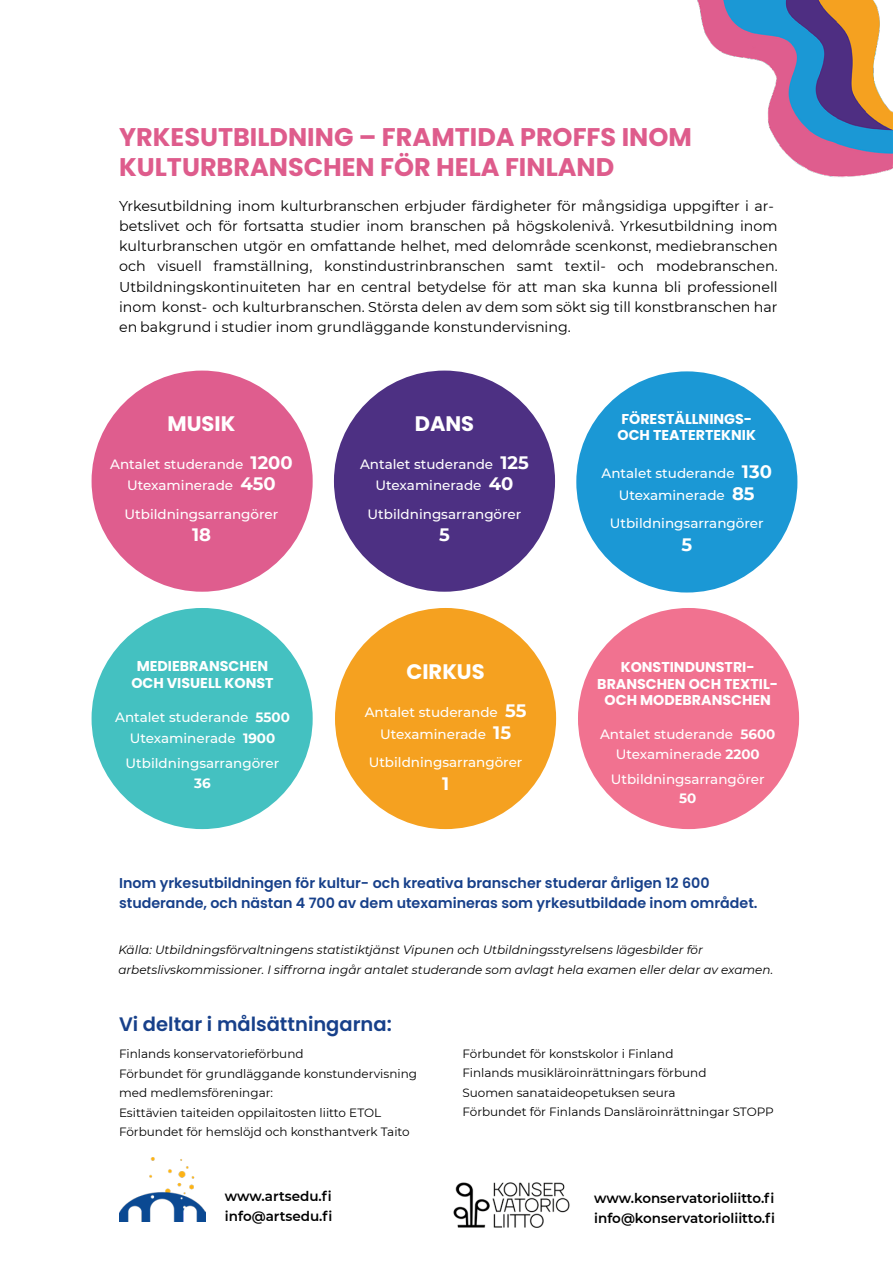
<style>
.page{position:relative;width:893px;height:1263px;background:#fff}
.page>*{position:absolute;margin:0;border:0;box-sizing:border-box;transform-origin:0 0}
.Pääotsikko_H2{font:700 25.5px/30.6px "Poppins";color:#de5c8c}
.Leipis{font:700 21px "Poppins";color:#fff}
.Alaotsikko_H3{font:600 19.5px "Poppins";color:#17408a}
.Leipis-2{font:700 18px "Montserrat";color:#fff}
.Leipis-3{font:14.25px/20.2px "Montserrat";color:#000}
.Alaotsikko_H3-2{font:600 14.25px "Poppins";color:#17408a}
.Leipis-4{font:700 14.25px/16.5px "Poppins";color:#fff;text-align:center}
.Leipis-5{font:500 13.5px "Montserrat";color:#fff}
.Leipis-6{font:600 13.5px "Montserrat";color:#000}
.Leipis-7{font:700 13.5px "Montserrat";color:#fff}
.Leipis-8{font:12px "Montserrat";color:#000}
.t1{font:italic 12px/19.5px "Montserrat";color:#000}
.s1{font-weight:700;font-size:18px}
.s2{font-weight:700}
</style>
<div class="page">
<img style="left:120px;top:1157px;width:85px;height:65px">
<img style="left:453px;top:1182px;width:117px;height:46px">
<img style="left:697px;top:0;width:196px;height:178px">
<div style="left:334px;top:371px;width:221px;height:221px;background:#4d3083;border-radius:50%"></div>
<div style="left:576px;top:371px;width:221px;height:221px;background:#1b98d5;border-radius:50%"></div>
<div style="left:335px;top:608px;width:221px;height:221px;background:#f5a120;border-radius:50%"></div>
<div style="left:92px;top:371px;width:221px;height:221px;background:#df5d8e;border-radius:50%"></div>
<div style="left:92px;top:608px;width:221px;height:221px;background:#44c1c1;border-radius:50%"></div>
<div style="left:578px;top:608px;width:221px;height:221px;background:#f17290;border-radius:50%"></div>
<h2 class="Pääotsikko_H2" style="left:119px;top:122px;width:574px">YRKESUTBILDNING – FRAMTIDA PROFFS INOM<br>KULTURBRANSCHEN FÖR HELA FINLAND</h2>
<p class="Leipis-3" style="left:119px;top:195px;width:660px">Yrkesutbildning inom kulturbranschen erbjuder färdigheter för mångsidiga uppgifter i ar&shy;betslivet och för fortsatta studier inom branschen på högskolenivå. Yrkesutbildning inom kulturbranschen utgör en omfattande helhet, med delområde scenkonst, mediebranschen och visuell framställning, konstindustrinbranschen samt textil- och modebranschen.<br>Utbildningskontinuiteten har en central betydelse för att man ska kunna bli professionell inom konst- och kulturbranschen. Största delen av dem som sökt sig till konstbranschen har en bakgrund i studier inom grundläggande konstundervisning.</p>
<p class="Leipis" style="left:168px;top:411px;width:69px">MUSIK</p>
<p class="Leipis-5" style="left:110px;top:454px;width:184px">Antalet studerande <span class="s1">1200</span></p>
<p class="Leipis-5" style="left:127px;top:476px;width:150px">Utexaminerade <span class="s1">450</span></p>
<p class="Leipis-5" style="left:125px;top:505px;width:155px">Utbildningsarrangörer</p>
<p class="Leipis-2" style="left:192px;top:522px;width:20px">18</p>
<p class="Leipis-4" style="left:137px;top:658px;width:133px">MEDIEBRANSCHEN</p>
<p class="Leipis-4" style="left:131px;top:675px;width:144px">OCH VISUELL KONST</p>
<p class="Leipis-5" style="left:115px;top:708px;width:176px">Antalet studerande <span class="s2">5500</span></p>
<p class="Leipis-5" style="left:130px;top:729px;width:147px">Utexaminerade <span class="s2">1900</span></p>
<p class="Leipis-5" style="left:126px;top:754px;width:155px">Utbildningsarrangörer</p>
<p class="Leipis-7" style="left:194px;top:773px;width:18px">36</p>
<p class="Leipis" style="left:415px;top:411px;width:61px">DANS</p>
<p class="Leipis-5" style="left:360px;top:455px;width:170px">Antalet studerande <span class="s1">125</span></p>
<p class="Leipis-5" style="left:376px;top:476px;width:139px">Utexaminerade <span class="s1">40</span></p>
<p class="Leipis-5" style="left:368px;top:505px;width:155px">Utbildningsarrangörer</p>
<p class="Leipis-2" style="left:439px;top:522px;width:12px">5</p>
<p class="Leipis" style="left:406px;top:660px;width:80px">CIRKUS</p>
<p class="Leipis-5" style="left:365px;top:703px;width:163px">Antalet studerande <span class="s1">55</span></p>
<p class="Leipis-5" style="left:380px;top:724px;width:133px">Utexaminerade <span class="s1">15</span></p>
<p class="Leipis-5" style="left:369px;top:753px;width:155px">Utbildningsarrangörer</p>
<p class="Leipis-2" style="left:442px;top:770px;width:9px">1</p>
<p class="Leipis-4" style="left:621px;top:411px;width:132px">FÖRESTÄLLNINGS-</p>
<p class="Leipis-4" style="left:617px;top:427px;width:140px">OCH TEATERTEKNIK</p>
<p class="Leipis-5" style="left:602px;top:464px;width:172px">Antalet studerande <span class="s1">130</span></p>
<p class="Leipis-5" style="left:619px;top:485px;width:137px">Utexaminerade <span class="s1">85</span></p>
<p class="Leipis-5" style="left:610px;top:514px;width:155px">Utbildningsarrangörer</p>
<p class="Leipis-2" style="left:681px;top:531px;width:12px">5</p>
<p class="Leipis-4" style="left:621px;top:659px;width:136px">KONSTINDUNSTRI-</p>
<p class="Leipis-4" style="left:597px;top:675px;width:182px">BRANSCHEN OCH TEXTIL-<br>OCH MODEBRANSCHEN</p>
<p class="Leipis-5" style="left:600px;top:725px;width:177px">Antalet studerande <span class="s2">5600</span></p>
<p class="Leipis-5" style="left:616px;top:744px;width:145px">Utexaminerade <span class="s2">2200</span></p>
<p class="Leipis-5" style="left:611px;top:770px;width:155px">Utbildningsarrangörer</p>
<p class="Leipis-7" style="left:679px;top:789px;width:19px">50</p>
<h3 class="Alaotsikko_H3-2" style="left:119px;top:875px;width:592px">Inom yrkesutbildningen för kultur- och kreativa branscher studerar årligen 12 600</h3>
<h3 class="Alaotsikko_H3-2" style="left:119px;top:894px;width:640px">studerande, och nästan 4 700 av dem utexamineras som yrkesutbildade inom området.</h3>
<p class="t1" style="left:118px;top:940px;width:656px">Källa: Utbildningsförvaltningens statistiktjänst Vipunen och Utbildningsstyrelsens lägesbilder för arbetslivskommissioner. I siffrorna ingår antalet studerande som avlagt hela examen eller delar av examen.</p>
<h3 class="Alaotsikko_H3" style="left:119px;top:1013px;width:274px">Vi deltar i målsättningarna:</h3>
<p class="Leipis-8" style="left:119px;top:1045px;width:186px">Finlands konservatorieförbund</p>
<p class="Leipis-8" style="left:119px;top:1065px;width:300px">Förbundet för grundläggande konstundervisning</p>
<p class="Leipis-8" style="left:119px;top:1084px;width:156px">med medlemsföreningar:</p>
<p class="Leipis-8" style="left:119px;top:1104px;width:264px">Esittävien taiteiden oppilaitosten liitto ETOL</p>
<p class="Leipis-8" style="left:119px;top:1123px;width:292px">Förbundet för hemslöjd och konsthantverk Taito</p>
<p class="Leipis-6" style="left:225px;top:1186px;width:108px">www.artsedu.fi</p>
<p class="Leipis-6" style="left:225px;top:1206px;width:109px">info@artsedu.fi</p>
<p class="Leipis-8" style="left:462px;top:1045px;width:213px">Förbundet för konstskolor i Finland</p>
<p class="Leipis-8" style="left:462px;top:1065px;width:246px">Finlands musikläroinrättningars förbund</p>
<p class="Leipis-8" style="left:462px;top:1084px;width:215px">Suomen sanataideopetuksen seura</p>
<p class="Leipis-8" style="left:462px;top:1104px;width:313px">Förbundet för Finlands Dansläroinrättningar STOPP</p>
<p class="Leipis-6" style="left:594px;top:1188px;width:181px">www.konservatorioliitto.fi</p>
<p class="Leipis-6" style="left:594px;top:1209px;width:182px">info@konservatorioliitto.fi</p>
</div>
